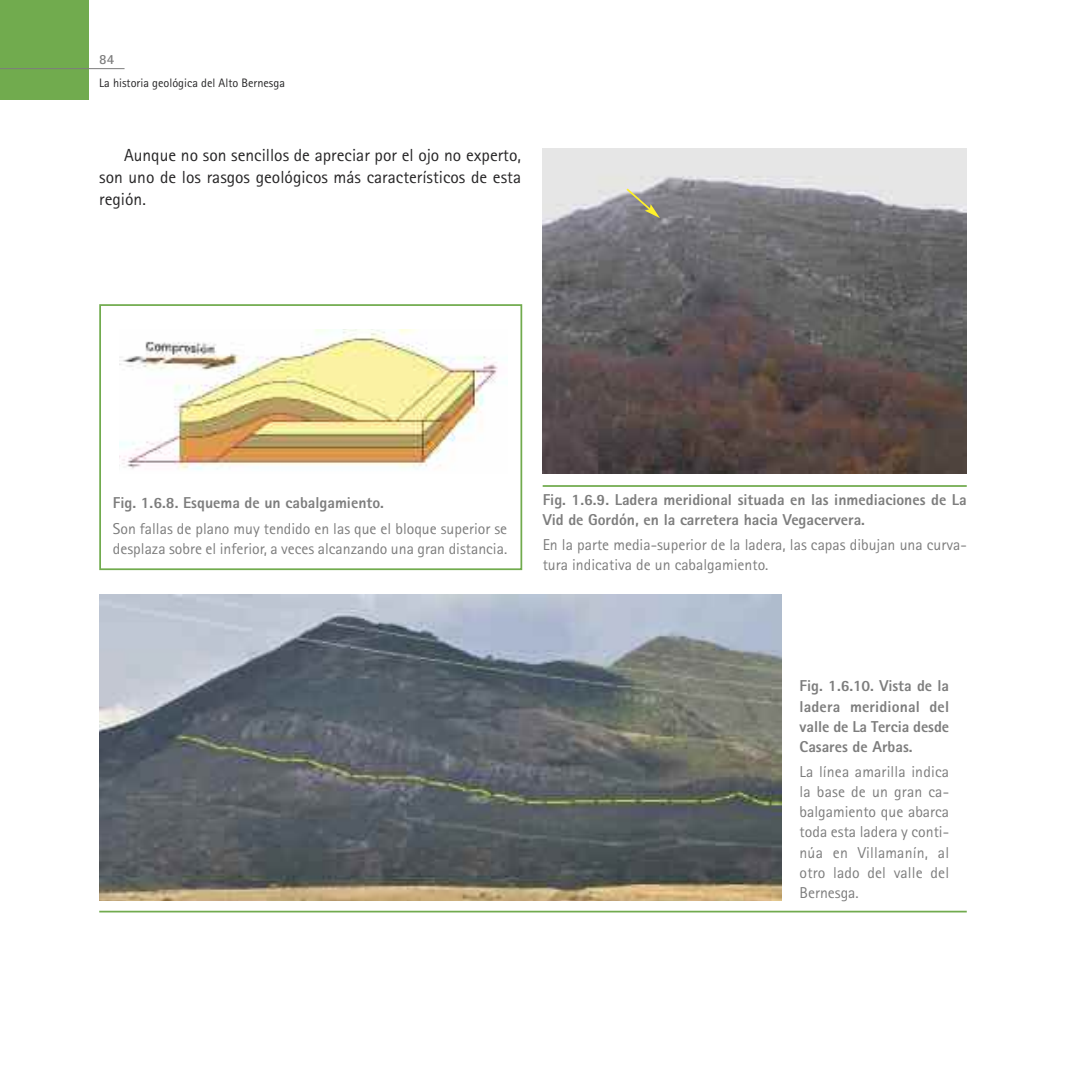
<style>
.page{position:relative;width:1067px;height:1067px;background:#fff}
.page>*{position:absolute;margin:0;border:0;box-sizing:border-box;transform-origin:0 0}
.t1{font:17.5px/21.9px "Rotis Sans Serif";color:#272627;text-align:justify}
.t2{font:15.75px/20.1px "Rotis Sans Serif";color:#7d7d7d}
.t3{font:800 15.75px/20.1px "Rotis Sans Serif";color:#7d7d7d}
.t4{font:700 14px "Rotis Sans Serif";color:#7d7d7d}
.t5{font:12.25px "Rotis Sans Serif";color:#272627}
</style>
<div class="page">
<div style="left:99px;top:304px;width:423px;height:266px;border:2px solid #71ab4e"></div>
<div style="left:0;top:0;width:89px;height:99px;background:#71ab4e"></div>
<hr style="left:0;top:68px;width:124px;height:1px;background:#7d7d7d">
<img style="left:119px;top:329px;width:379px;height:141px">
<img style="left:543px;top:149px;width:423px;height:324px">
<hr style="left:542px;top:485px;width:424px;height:2px;background:#71ab4e">
<svg style="left:624px;top:187px;width:36px;height:31px"></svg>
<img style="left:99px;top:595px;width:682px;height:305px">
<hr style="left:99px;top:910px;width:867px;height:2px;background:#71ab4e">
<p class="t4" style="left:99px;top:55px;width:17px">84</p>
<p class="t5" style="left:99px;top:78px;width:187px">La historia geológica del Alto Bernesga</p>
<p class="t1" style="left:99px;top:146px;width:423px;text-indent:25px">Aunque no son sencillos de apreciar por el ojo no experto, son uno de los rasgos geológicos más característicos de esta región.</p>
<p class="t3" style="left:113px;top:494px;width:272px">Fig. 1.6.8. Esquema de un cabalgamiento.</p>
<p class="t2" style="left:113px;top:520px;width:396px">Son fallas de plano muy tendido en las que el bloque superior se desplaza sobre el inferior, a veces alcanzando una gran distancia.</p>
<p class="t3" style="left:542px;top:491px;width:425px">Fig. 1.6.9. Ladera meridional situada en las inmediaciones de La<br>Vid de Gordón, en la carretera hacia Vegacervera.</p>
<p class="t2" style="left:542px;top:536px;width:425px">En la parte media-superior de la ladera, las capas dibujan una curva&shy;tura indicativa de un cabalgamiento.</p>
<p class="t3" style="left:799px;top:677px;width:151px;text-align:justify">Fig. 1.6.10. Vista de la ladera meridional del valle de La Tercia desde Casares de Arbas.</p>
<p class="t2" style="left:799px;top:763px;width:151px;text-align:justify">La línea amarilla indica la base de un gran ca&shy;balgamiento que abarca toda esta ladera y conti&shy;núa en Villamanín, al otro lado del valle del Bernesga.</p>
</div>
